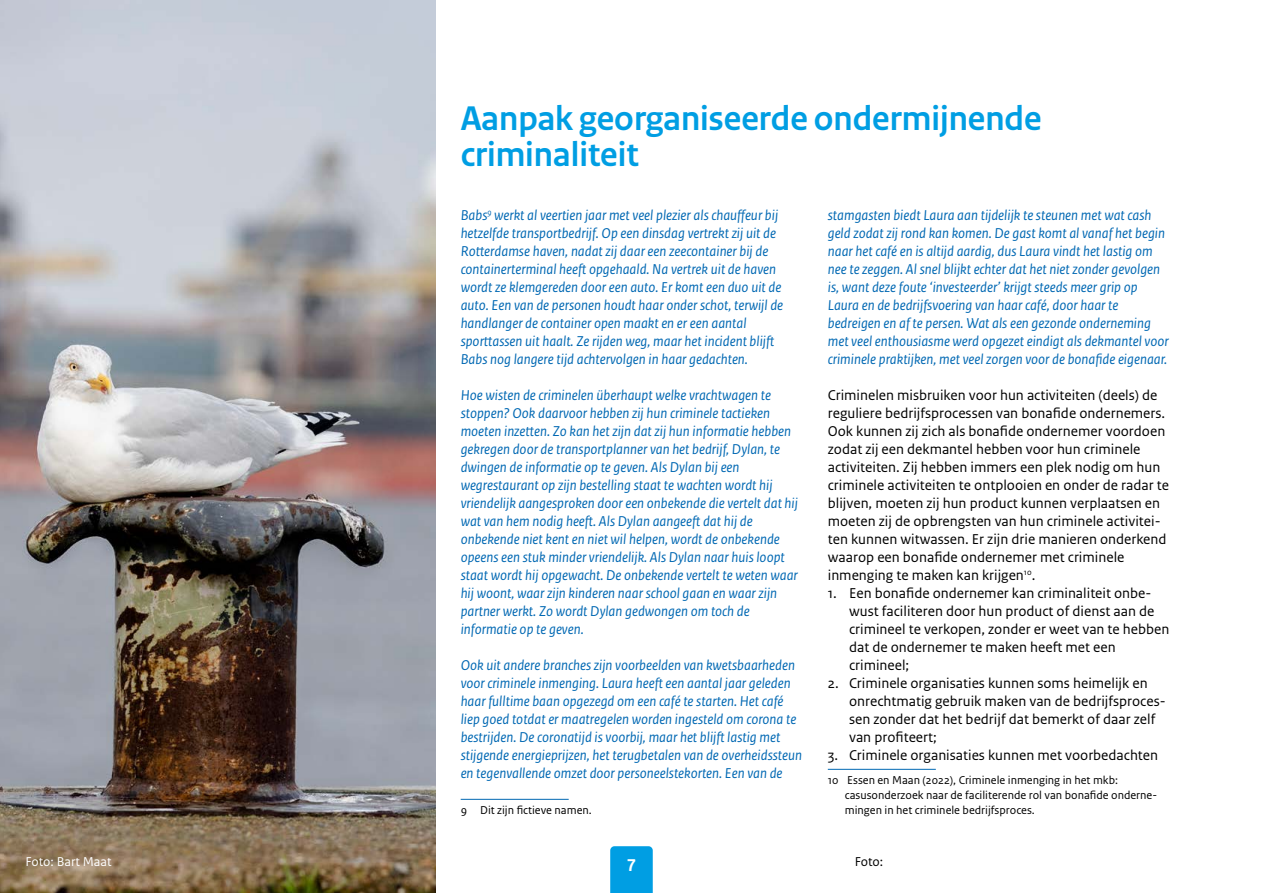
<style>
.page{position:relative;width:1263px;height:893px;background:#fff}
.page>*{position:absolute;margin:0;border:0;box-sizing:border-box;transform-origin:0 0}
.H2_03_RO_Kop{font:700 36px/36px "Rijksoverheid Sans Heading";color:#009ee3}
.t1{font:700 18px "Rijksoverheid Sans Text";color:#fff}
.P_09_RO_Inleiding{font:italic 15px/18px "Rijksoverheid Sans Text";color:#0068b3}
.P_10_RO_Broodtekst_S{font:15px/18px "Rijksoverheid Sans Text";color:#000}
.Fotobijschrift{font:13.5px "Rijksoverheid Sans Text";color:#fff}
.Fotobijschrift-2{font:13.5px "Rijksoverheid Sans Text";color:#000}
._14_RO_Voetnoot{font:12px/15px "Rijksoverheid Sans Text";color:#000}
</style>
<div class="page">
<div style="left:610px;top:846px;width:43px;height:47px;background:#009ee3"></div>
<hr style="left:461px;top:799px;width:108px;height:1px;background:#0068b3">
<hr style="left:828px;top:769px;width:108px;height:1px;background:#0068b3">
<img style="left:0;top:0;width:435px;height:893px">
<h2 class="H2_03_RO_Kop" style="left:461px;top:101px;width:582px">Aanpak georganiseerde ondermijnende criminaliteit</h2>
<p class="P_09_RO_Inleiding" style="left:461px;top:206px;width:324px">Babs<sup>9</sup> werkt al veertien jaar met veel plezier als chauffeur bij hetzelfde transportbedrijf. Op een dinsdag vertrekt zij uit de Rotterdamse haven, nadat zij daar een zeecontainer bij de containerterminal heeft opgehaald. Na vertrek uit de haven wordt ze klemgereden door een auto. Er komt een duo uit de auto. Een van de personen houdt haar onder schot, terwijl de handlanger de container open maakt en er een aantal sporttassen uit haalt. Ze rijden weg, maar het incident blijft Babs nog langere tijd achtervolgen in haar gedachten.</p>
<p class="P_09_RO_Inleiding" style="left:461px;top:386px;width:339px">Hoe wisten de criminelen überhaupt welke vrachtwagen te stoppen? Ook daarvoor hebben zij hun criminele tactieken moeten inzetten. Zo kan het zijn dat zij hun informatie hebben gekregen door de transportplanner van het bedrijf, Dylan, te dwingen de informatie op te geven. Als Dylan bij een wegrestaurant op zijn bestelling staat te wachten wordt hij vriendelijk aangesproken door een onbekende die vertelt dat hij wat van hem nodig heeft. Als Dylan aangeeft dat hij de onbekende niet kent en niet wil helpen, wordt de onbekende opeens een stuk minder vriendelijk. Als Dylan naar huis loopt staat wordt hij opgewacht. De onbekende vertelt te weten waar hij woont, waar zijn kinderen naar school gaan en waar zijn partner werkt. Zo wordt Dylan gedwongen om toch de informatie op te geven.</p>
<p class="P_09_RO_Inleiding" style="left:461px;top:656px;width:343px">Ook uit andere branches zijn voorbeelden van kwetsbaarheden voor criminele inmenging. Laura heeft een aantal jaar geleden haar fulltime baan opgezegd om een café te starten. Het café liep goed totdat er maatregelen worden ingesteld om corona te bestrijden. De coronatijd is voorbij, maar het blijft lastig met stijgende energieprijzen, het terugbetalen van de overheidssteun en tegenvallende omzet door personeelstekorten. Een van de</p>
<p class="_14_RO_Voetnoot" style="left:461px;top:803px;width:133px">9 Dit zijn fictieve namen.</p>
<p class="P_09_RO_Inleiding" style="left:828px;top:206px;width:342px">stamgasten biedt Laura aan tijdelijk te steunen met wat cash geld zodat zij rond kan komen. De gast komt al vanaf het begin naar het café en is altijd aardig, dus Laura vindt het lastig om nee te zeggen. Al snel blijkt echter dat het niet zonder gevolgen is, want deze foute ‘investeerder’ krijgt steeds meer grip op Laura en de bedrijfsvoering van haar café, door haar te bedreigen en af te persen. Wat als een gezonde onderneming met veel enthousiasme werd opgezet eindigt als dekmantel voor criminele praktijken, met veel zorgen voor de bonafide eigenaar.</p>
<p class="P_10_RO_Broodtekst_S" style="left:828px;top:386px;width:343px">Criminelen misbruiken voor hun activiteiten (deels) de reguliere bedrijfsprocessen van bonafide ondernemers.<br>Ook kunnen zij zich als bonafide ondernemer voordoen zodat zij een dekmantel hebben voor hun criminele activiteiten. Zij hebben immers een plek nodig om hun criminele activiteiten te ontplooien en onder de radar te blijven, moeten zij hun product kunnen verplaatsen en moeten zij de opbrengsten van hun criminele activitei&shy;ten kunnen witwassen. Er zijn drie manieren onderkend waarop een bonafide ondernemer met criminele inmenging te maken kan krijgen<sup>10</sup>.</p>
<p class="P_10_RO_Broodtekst_S" style="left:849px;top:584px;width:322px;text-indent:-21px">1. Een bonafide ondernemer kan criminaliteit onbe&shy;wust faciliteren door hun product of dienst aan de crimineel te verkopen, zonder er weet van te hebben dat de ondernemer te maken heeft met een crimineel;</p>
<p class="P_10_RO_Broodtekst_S" style="left:849px;top:674px;width:318px;text-indent:-21px">2. Criminele organisaties kunnen soms heimelijk en onrechtmatig gebruik maken van de bedrijfsproces&shy;sen zonder dat het bedrijf dat bemerkt of daar zelf van profiteert;</p>
<p class="P_10_RO_Broodtekst_S" style="left:828px;top:746px;width:332px">3. Criminele organisaties kunnen met voorbedachten</p>
<p class="_14_RO_Voetnoot" style="left:845px;top:773px;width:314px;text-indent:-17px">10 Essen en Maan (2022), Criminele inmenging in het mkb: casusonderzoek naar de faciliterende rol van bonafide onderne&shy;mingen in het criminele bedrijfsproces.</p>
<p class="Fotobijschrift" style="left:26px;top:853px;width:88px">Foto: Bart Maat</p>
<p class="Fotobijschrift-2" style="left:855px;top:853px;width:30px">Foto:</p>
<p class="t1" style="left:627px;top:855px;width:11px">7</p>
</div>
